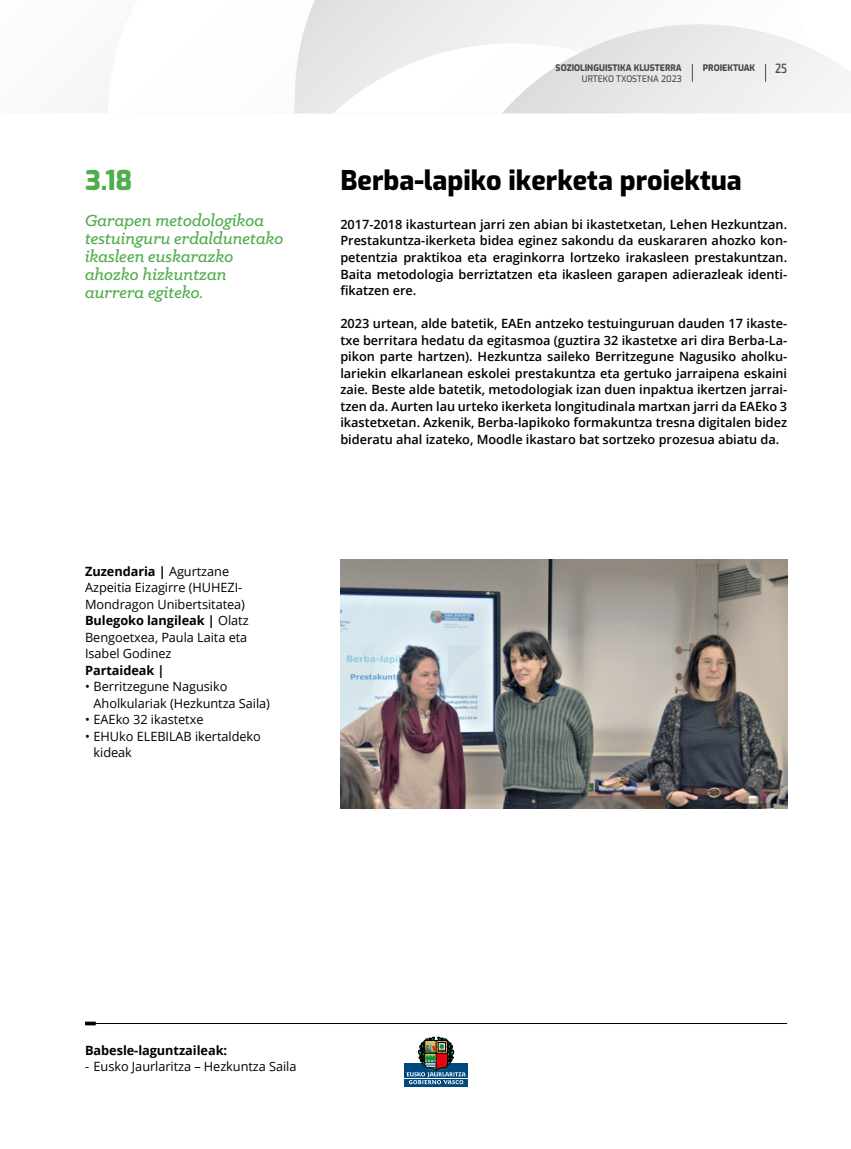
<style>
.page{position:relative;width:851px;height:1149px;background:#fff}
.page>*{position:absolute;margin:0;border:0;box-sizing:border-box;transform-origin:0 0}
.t1{font:800 27px "Exo";color:#000}
.t2{font:800 27px "Exo";color:#4fad4b}
.t3{font:italic 500 18px/18px "Klinic Slab";color:#4fad4b}
.t4{font:500 condensed 13.5px "Exo 2";color:#4a4a49}
.t5{font:600 12.75px/16.5px "Open Sans";letter-spacing:-.005em;color:#000;text-align:justify}
.t6{font:12.75px/16.5px "Open Sans";letter-spacing:-.005em;color:#000}
.t7{font:700 12.75px "Open Sans";letter-spacing:-.005em;color:#000}
.t8{font:800 9px "Exo";color:#4a4a49;scale:.95 1}
.t9{font:500 9px "Exo";color:#4a4a49;scale:.95 1}
.s1{font-weight:700}
</style>
<div class="page">
<svg style="left:294px;top:0;width:296px;height:113px"></svg>
<svg style="left:333px;top:24px;width:511px;height:89px"></svg>
<img style="left:340px;top:559px;width:447px;height:249px">
<hr style="left:85px;top:1022px;width:702px;height:1px;background:#000">
<svg style="left:85px;top:1021px;width:11px;height:4px"></svg>
<div style="left:402px;top:1061px;width:67px;height:26px;background:linear-gradient(to right,#00497f,#00497f)"></div>
<div style="left:404px;top:1062px;width:64px;height:23px;background:#00497f"></div>
<hr style="left:404px;top:1077px;width:64px;height:1px;background:#fff">
<svg style="left:406px;top:1036px;width:59px;height:48px"></svg>
<p class="t8" style="left:555px;top:60px;width:134px">SOZIOLINGUISTIKA KLUSTERRA</p>
<p class="t4" style="left:775px;top:61px;width:14px">25</p>
<p class="t9" style="left:582px;top:72px;width:107px">URTEKO TXOSTENA 2023</p>
<p class="t8" style="left:702px;top:60px;width:57px">PROIEKTUAK</p>
<h1 class="t2" style="left:85px;top:159px;width:49px">3.18</h1>
<h1 class="t1" style="left:340px;top:159px;width:403px">Berba-lapiko ikerketa proiektua</h1>
<p class="t5" style="left:340px;top:216px;width:448px">2017-2018 ikasturtean jarri zen abian bi ikastetxetan, Lehen Hezkuntzan.<br>Prestakuntza-ikerketa bidea eginez sakondu da euskararen ahozko kon&shy;petentzia praktikoa eta eraginkorra lortzeko irakasleen prestakuntzan.<br>Baita metodologia berriztatzen eta ikasleen garapen adierazleak identi&shy;fikatzen ere.</p>
<p class="t5" style="left:340px;top:315px;width:448px">2023 urtean, alde batetik, EAEn antzeko testuinguruan dauden 17 ikaste&shy;txe berritara hedatu da egitasmoa (guztira 32 ikastetxe ari dira Berba-La&shy;pikon parte hartzen). Hezkuntza saileko Berritzegune Nagusiko aholku&shy;lariekin elkarlanean eskolei prestakuntza eta gertuko jarraipena eskaini zaie. Beste alde batetik, metodologiak izan duen inpaktua ikertzen jarrai&shy;tzen da. Aurten lau urteko ikerketa longitudinala martxan jarri da EAEko 3 ikastetxetan. Azkenik, Berba-lapikoko formakuntza tresna digitalen bidez bideratu ahal izateko, Moodle ikastaro bat sortzeko prozesua abiatu da.</p>
<h2 class="t3" style="left:85px;top:211px;width:200px">Garapen metodologikoa testuinguru erdaldunetako ikasleen euskarazko ahozko hizkuntzan aurrera egiteko.</h2>
<p class="t6" style="left:85px;top:562px;width:165px"><span class="s1">Zuzendaria |</span> Agurtzane<br>Azpeitia Eizagirre (HUHEZI-<br>Mondragon Unibertsitatea)<br><span class="s1">Bulegoko langileak |</span> Olatz<br>Bengoetxea, Paula Laita eta<br>Isabel Godinez</p>
<p class="t7" style="left:85px;top:661px;width:81px">Partaideak |</p>
<p class="t6" style="left:94px;top:678px;width:178px;text-indent:-9px">• Berritzegune Nagusiko<br>Aholkulariak (Hezkuntza Saila)</p>
<p class="t6" style="left:85px;top:711px;width:120px">• EAEko 32 ikastetxe</p>
<p class="t6" style="left:94px;top:727px;width:169px;text-indent:-9px">• EHUko ELEBILAB ikertaldeko kideak</p>
<p class="t7" style="left:85px;top:1040px;width:143px">Babesle-laguntzaileak:</p>
<p class="t6" style="left:85px;top:1057px;width:213px">- Eusko Jaurlaritza – Hezkuntza Saila</p>
</div>
